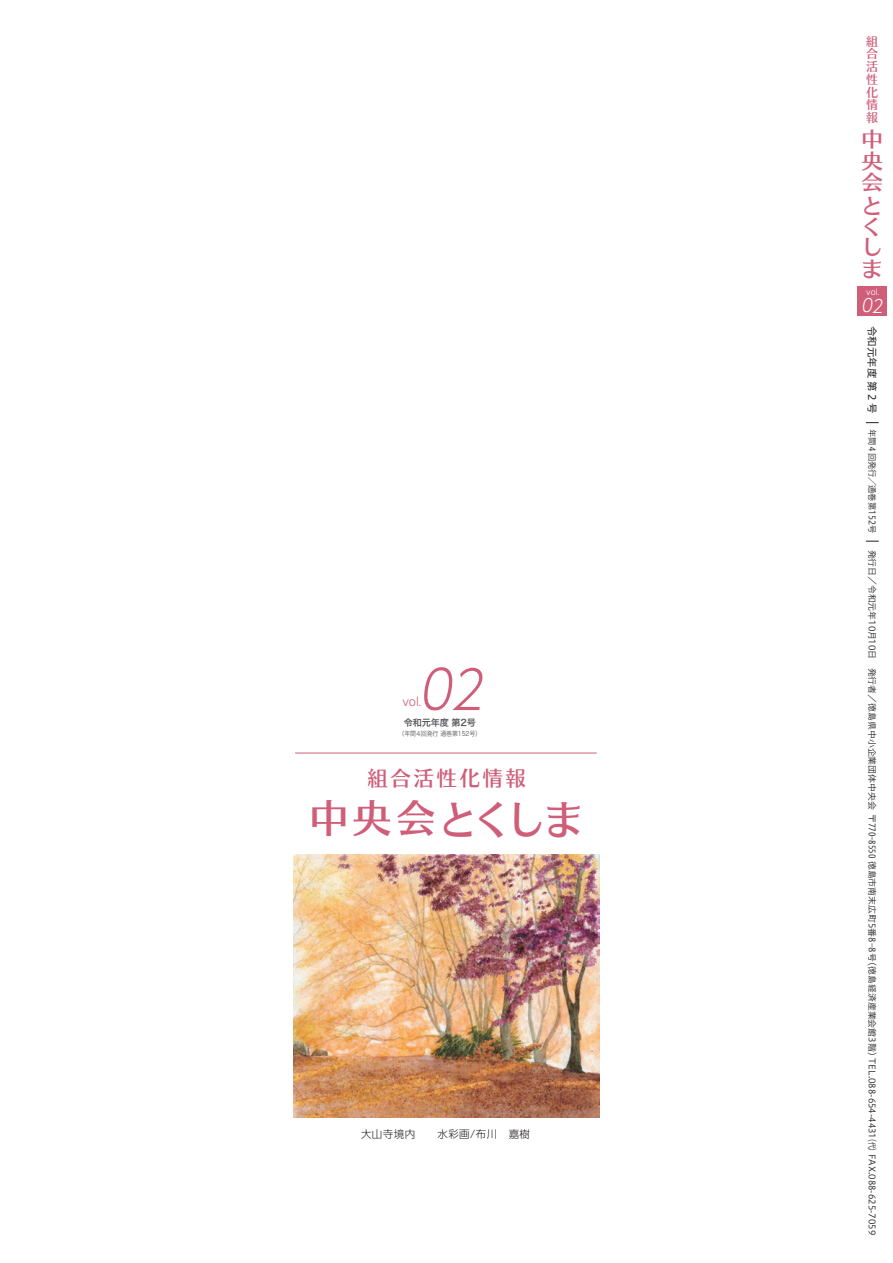
<style>
.page{position:relative;width:893px;height:1263px;background:#fff}
.page>*{position:absolute;margin:0;border:0;box-sizing:border-box;transform-origin:0 0}
.t1{font:italic 300 53.1px "UD Shin Go Pro";color:#cf5e79;scale:.95 1}
.t2{font:39.75px "T Motoya Aporo W4 90 msp RKSJ H";color:#cf5e79}
.t3{font:21px/20.9px "T Motoya Aporo W4 90 msp RKSJ H";color:#cf5e79;scale:1.04 1}
.t4{font:20.7px/21.5px "T Motoya Aporo W4 90 msp RKSJ H";color:#cf5e79;text-align:justify;scale:1.04 1}
.t5{font:20.55px "T Motoya Aporo W4 90 msp RKSJ H";letter-spacing:.12em;color:#cf5e79}
.t6{font:italic 300 17.85px "UD Shin Go Pro";color:#fff;scale:.95 1}
.t7{font:300 12.9px "Univers";color:#cf5e79}
.t8{font:12px/12.8px "T Motoya Aporo W4 90 msp RKSJ H";color:#cf5e79;text-align:justify}
.t9{font:300 10.5px "UD Shin Go Pro";letter-spacing:.04em;color:#231f20}
.t10{font:10.5px "Hiragino UD Sans Std N W4";color:#231f20}
.t11{font:9.15px "Hira Kaku Pro W6";letter-spacing:-.02em;color:#57585a}
.t12{font:9px "Hiragino UD Sans Std N W3";color:#231f20}
.t13{font:9px "Hiragino UD Sans Std N W3";color:#231f20;scale:.92 1}
.t14{font:300 9px "Univers";color:#fff}
.t15{font:6.45px "Hira Kaku Pro W3";letter-spacing:-.02em;color:#57585a;scale:.92 1}
.s1{font-size:39px}
</style>
<div class="page">
<hr style="left:295px;top:753px;width:302px;height:1px;background:#cf5e79">
<svg style="left:866px;top:422px;width:13px;height:1px"></svg>
<svg style="left:866px;top:541px;width:13px;height:1px"></svg>
<div style="left:857px;top:286px;width:30px;height:30px;background:#cf5e79"></div>
<img style="left:293px;top:855px;width:307px;height:262px">
<h1 class="t1" style="left:418px;top:647px;width:83px">02</h1>
<h3 class="t7" style="left:402px;top:693px;width:21px">vol.</h3>
<p class="t11" style="left:404px;top:714px;width:74px">令和元年度 第2号</p>
<p class="t15" style="left:398px;top:728px;width:92px">（年間４回発行 通巻第152号）</p>
<h3 class="t5" style="left:368px;top:768px;width:160px">組合活性化情報</h3>
<h2 class="t2" style="left:309px;top:800px;width:276px"><span class="s1">中央会</span>とくしま</h2>
<p class="t9" style="left:361px;top:1125px;width:171px">大山寺境内　　水彩画/布川　嘉樹</p>
<h3 class="t8" style="left:866px;top:35px;width:13px">組合活性化情報</h3>
<h3 class="t4" style="left:861px;top:129px;width:21px">中央会</h3>
<h3 class="t3" style="left:861px;top:196px;width:20px">とくしま</h3>
<p class="t14" style="left:866px;top:287px;width:15px">vol.</p>
<h3 class="t6" style="left:861px;top:291px;width:29px">02</h3>
<p class="t10" style="left:880px;top:326px;width:89px;rotate:90deg">令和元年度 第 2 号</p>
<p class="t13" style="left:879px;top:429px;width:114px;rotate:90deg">年間４回発行╱通巻第152号</p>
<p class="t12" style="left:879px;top:549px;width:687px;rotate:90deg">発行日／令和元年10月10日　発行者／徳島県中小企業団体中央会 〒770-8550 徳島市南末広町5番8-8号（徳島経済産業会館3階）TEL.088-654-4431（代）FAX.088-625-7059</p>
</div>
